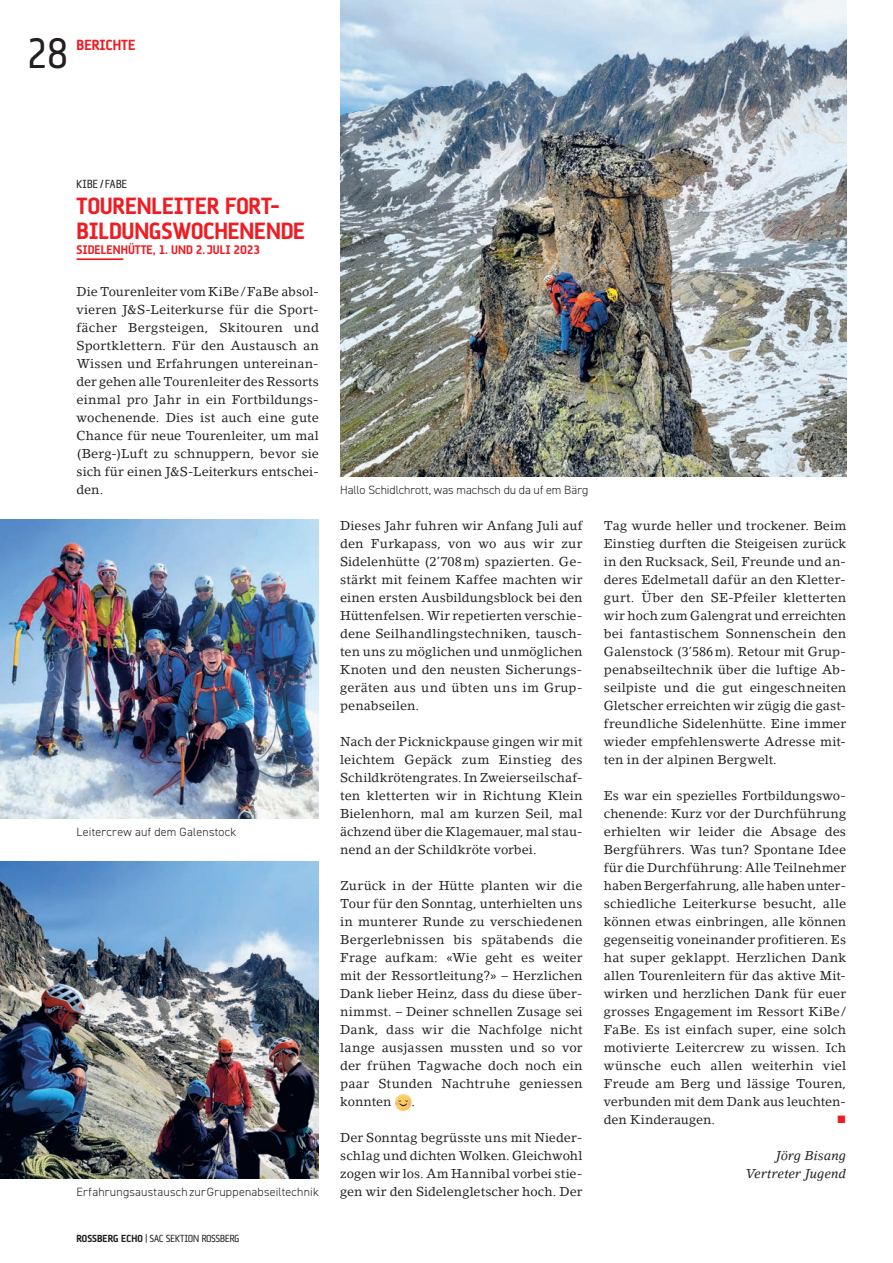
<style>
.page{position:relative;width:893px;height:1263px;background:#fff}
.page>*{position:absolute;margin:0;border:0;box-sizing:border-box;transform-origin:0 0}
.t1{font:43.5px "AF Klampenborg Regular";color:#231f20}
.t2{font:24px/25.5px "AF Klampenborg Bold";letter-spacing:-.005em;color:#ee1d23}
.t3{font:15px "AF Klampenborg Bold";color:#ee1d23}
.t4{font:12.75px/18px "Lino Letter Std";letter-spacing:.005em;color:#231f20;text-align:justify}
.t5{font:12.75px "AF Klampenborg Bold";color:#ee1d23}
.t6{font:italic 12.75px/18px "Lino Letter Std";letter-spacing:.005em;color:#231f20;text-align:right}
.t7{font:12.75px "Wingdings";color:#ee1d23}
.t8{font:300 12px "DIN2014";letter-spacing:.015em;color:#231f20}
.t9{font:300 12px "DIN2014";letter-spacing:-.005em;color:#231f20}
.t10{font:12px "AF Klampenborg Regular";letter-spacing:.02em;color:#231f20}
.t11{font:10.5px "AF Klampenborg Regular";color:#231f20}
.s1{font-family:"AF Klampenborg Bold"}
</style>
<div class="page">
<svg style="left:396px;top:1095px;width:15px;height:16px"></svg>
<hr style="left:77px;top:258px;width:46px;height:2px;background:#ee1d23">
<img style="left:340px;top:0;width:506px;height:476px">
<img style="left:0;top:519px;width:319px;height:299px">
<img style="left:0;top:861px;width:319px;height:317px">
<h1 class="t1" style="left:28px;top:28px;width:42px">28</h1>
<p class="t3" style="left:77px;top:37px;width:61px">BERICHTE</p>
<p class="t10" style="left:77px;top:177px;width:52px">KIBE / FABE</p>
<h2 class="t2" style="left:77px;top:192px;width:230px">TOURENLEITER FORT-<br>BILDUNGSWOCHENENDE</h2>
<p class="t5" style="left:77px;top:242px;width:185px">SIDELENHÜTTE, 1. UND 2. JULI 2023</p>
<p class="t4" style="left:77px;top:283px;width:244px">Die Tourenleiter vom KiBe/FaBe absol&shy;vieren J&amp;S-Leiterkurse für die Sport&shy;fächer Bergsteigen, Skitouren und Sportklettern. Für den Austausch an Wissen und Erfahrungen untereinan&shy;der gehen alle Tourenleiter des Ressorts einmal pro Jahr in ein Fortbildungs&shy;wochenende. Dies ist auch eine gute Chance für neue Tourenleiter, um mal (Berg-)Luft zu schnuppern, bevor sie sich für einen J&amp;S-Leiterkurs entschei&shy;den.</p>
<p class="t8" style="left:77px;top:825px;width:161px">Leitercrew auf dem Galenstock</p>
<p class="t8" style="left:77px;top:1185px;width:244px">Erfahrungsaustausch zur Gruppenabseiltechnik</p>
<p class="t11" style="left:77px;top:1232px;width:164px"><span class="s1">ROSSBERG ECHO</span> | SAC SEKTION ROSSBERG</p>
<p class="t9" style="left:340px;top:483px;width:250px">Hallo Schidlchrott, was machsch du da uf em Bärg</p>
<p class="t4" style="left:340px;top:517px;width:244px">Dieses Jahr fuhren wir Anfang Juli auf den Furkapass, von wo aus wir zur Sidelenhütte (2’708m) spazierten. Ge&shy;stärkt mit feinem Kaffee machten wir einen ersten Ausbildungsblock bei den Hüttenfelsen. Wir repetierten verschie&shy;dene Seilhandlingstechniken, tausch&shy;ten uns zu möglichen und unmöglichen Knoten und den neusten Sicherungs&shy;geräten aus und übten uns im Grup&shy;penabseilen.</p>
<p class="t4" style="left:340px;top:733px;width:244px">Nach der Picknickpause gingen wir mit leichtem Gepäck zum Einstieg des Schildkrötengrates. In Zweierseilschaf&shy;ten kletterten wir in Richtung Klein Bielenhorn, mal am kurzen Seil, mal ächzend über die Klagemauer, mal stau&shy;nend an der Schildkröte vorbei.</p>
<p class="t4" style="left:340px;top:877px;width:244px">Zurück in der Hütte planten wir die Tour für den Sonntag, unterhielten uns in munterer Runde zu verschiedenen Bergerlebnissen bis spätabends die Frage aufkam: «Wie geht es weiter mit der Ressortleitung?» – Herzlichen Dank lieber Heinz, dass du diese über&shy;nimmst. – Deiner schnellen Zusage sei Dank, dass wir die Nachfolge nicht lange ausjassen mussten und so vor der frühen Tagwache doch noch ein paar Stunden Nachtruhe geniessen konnten</p>
<p class="t4" style="left:411px;top:1093px;width:5px">.</p>
<p class="t4" style="left:340px;top:1129px;width:244px">Der Sonntag begrüsste uns mit Nieder&shy;schlag und dichten Wolken. Gleichwohl zogen wir los. Am Hannibal vorbei stie&shy;gen wir den Sidelengletscher hoch. Der</p>
<p class="t4" style="left:604px;top:517px;width:244px">Tag wurde heller und trockener. Beim Einstieg durften die Steigeisen zurück in den Rucksack, Seil, Freunde und an&shy;deres Edelmetall dafür an den Kletter&shy;gurt. Über den SE-Pfeiler kletterten wir hoch zum Galengrat und erreichten bei fantastischem Sonnenschein den Galenstock (3’586m). Retour mit Grup&shy;penabseiltechnik über die luftige Ab&shy;seilpiste und die gut eingeschneiten Gletscher erreichten wir zügig die gast&shy;freundliche Sidelenhütte. Eine immer wieder empfehlenswerte Adresse mit&shy;ten in der alpinen Bergwelt.</p>
<p class="t4" style="left:604px;top:787px;width:244px">Es war ein spezielles Fortbildungswo&shy;chenende: Kurz vor der Durchführung erhielten wir leider die Absage des Bergführers. Was tun? Spontane Idee für die Durchführung: Alle Teilnehmer haben Bergerfahrung, alle haben unter&shy;schiedliche Leiterkurse besucht, alle können etwas einbringen, alle können gegenseitig voneinander profitieren. Es hat super geklappt. Herzlichen Dank allen Tourenleitern für das aktive Mit&shy;wirken und herzlichen Dank für euer grosses Engagement im Ressort KiBe/ FaBe. Es ist einfach super, eine solch motivierte Leitercrew zu wissen. Ich wünsche euch allen weiterhin viel Freude am Berg und lässige Touren, verbunden mit dem Dank aus leuchten&shy;den Kinderaugen.</p>
<p class="t7" style="left:837px;top:1113px;width:11px">■</p>
<p class="t6" style="left:746px;top:1147px;width:102px">Jörg Bisang<br>Vertreter Jugend</p>
</div>
